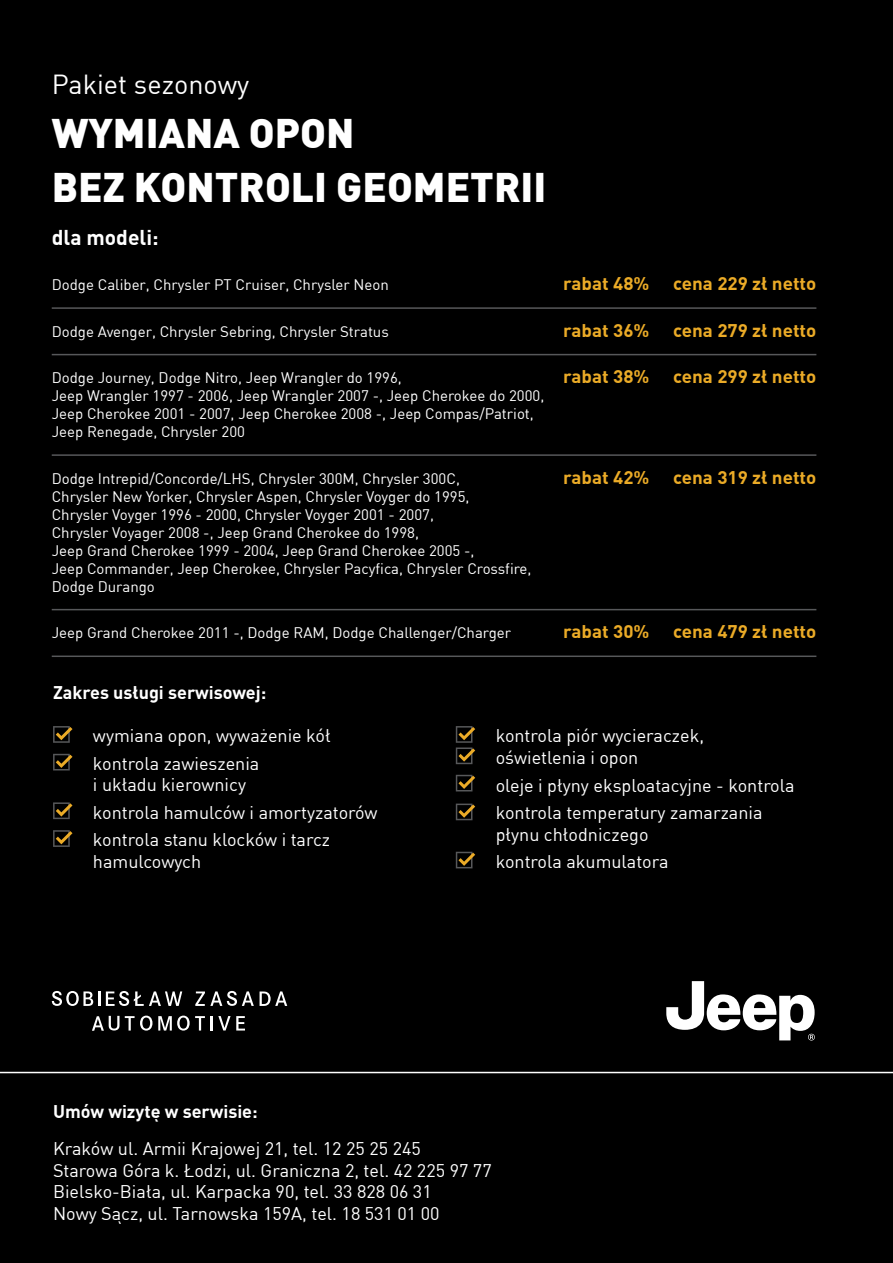
<style>
.page{position:relative;width:893px;height:1263px;background:#000}
.page>*{position:absolute;margin:0;border:0;box-sizing:border-box;transform-origin:0 0}
.t1{font:900 40.5px/54px "DINCE";color:#fff}
.t2{font:27px "DINCE";color:#fff}
.t3{font:700 21px "DINCE";color:#fff}
.t4{font:18px/27.6px "DINCE";color:#fff}
.t5{font:700 18px "DINCE";color:#ebab27;scale:1.04 1}
.t6{font:700 18px "DINCE";color:#fff}
.t7{font:15px/18px "DINCE";color:#fff}
</style>
<div class="page">
<hr style="left:52px;top:454px;width:764px;height:2px;background:#57585a">
<hr style="left:52px;top:609px;width:764px;height:1px;background:#57585a">
<hr style="left:52px;top:655px;width:764px;height:2px;background:#57585a">
<hr style="left:52px;top:307px;width:764px;height:2px;background:#57585a">
<hr style="left:52px;top:354px;width:764px;height:1px;background:#57585a">
<svg style="left:53px;top:726px;width:19px;height:17px"></svg>
<svg style="left:53px;top:754px;width:19px;height:16px"></svg>
<svg style="left:53px;top:802px;width:19px;height:17px"></svg>
<svg style="left:53px;top:830px;width:19px;height:17px"></svg>
<svg style="left:456px;top:726px;width:19px;height:38px"></svg>
<svg style="left:456px;top:775px;width:19px;height:16px"></svg>
<svg style="left:456px;top:803px;width:19px;height:17px"></svg>
<svg style="left:456px;top:852px;width:19px;height:16px"></svg>
<svg style="left:666px;top:981px;width:149px;height:59px"></svg>
<svg style="left:106px;top:991px;width:76px;height:15px"></svg>
<svg style="left:52px;top:991px;width:48px;height:15px"></svg>
<svg style="left:195px;top:991px;width:59px;height:15px"></svg>
<svg style="left:260px;top:991px;width:27px;height:15px"></svg>
<svg style="left:92px;top:1016px;width:60px;height:15px"></svg>
<svg style="left:158px;top:1015px;width:47px;height:15px"></svg>
<svg style="left:211px;top:1016px;width:34px;height:14px"></svg>
<hr style="left:0;top:1072px;width:893px;height:1px;background:#fff">
<h2 class="t2" style="left:52px;top:67px;width:199px">Pakiet sezonowy</h2>
<h1 class="t1" style="left:52px;top:104px;width:496px">WYMIANA OPON<br>BEZ KONTROLI GEOMETRII</h1>
<h3 class="t3" style="left:52px;top:224px;width:108px">dla modeli:</h3>
<p class="t7" style="left:52px;top:275px;width:339px">Dodge Caliber, Chrysler PT Cruiser, Chrysler Neon</p>
<p class="t7" style="left:52px;top:322px;width:339px">Dodge Avenger, Chrysler Sebring, Chrysler Stratus</p>
<p class="t7" style="left:52px;top:368px;width:494px">Dodge Journey, Dodge Nitro, Jeep Wrangler do 1996,<br>Jeep Wrangler 1997 - 2006, Jeep Wrangler 2007 -, Jeep Cherokee do 2000, Jeep Cherokee 2001 - 2007, Jeep Cherokee 2008 -, Jeep Compas/Patriot, Jeep Renegade, Chrysler 200</p>
<p class="t7" style="left:52px;top:469px;width:481px">Dodge Intrepid/Concorde/LHS, Chrysler 300M, Chrysler 300C,<br>Chrysler New Yorker, Chrysler Aspen, Chrysler Voyger do 1995,<br>Chrysler Voyger 1996 - 2000, Chrysler Voyger 2001 - 2007,<br>Chrysler Voyager 2008 -, Jeep Grand Cherokee do 1998,<br>Jeep Grand Cherokee 1999 - 2004, Jeep Grand Cherokee 2005 -,<br>Jeep Commander, Jeep Cherokee, Chrysler Pacyfica, Chrysler Crossfire, Dodge Durango</p>
<p class="t7" style="left:52px;top:623px;width:461px">Jeep Grand Cherokee 2011 -, Dodge RAM, Dodge Challenger/Charger</p>
<p class="t5" style="left:563px;top:272px;width:84px">rabat 48%</p>
<p class="t5" style="left:563px;top:318px;width:84px">rabat 36%</p>
<p class="t5" style="left:563px;top:365px;width:84px">rabat 38%</p>
<p class="t5" style="left:563px;top:465px;width:84px">rabat 42%</p>
<p class="t5" style="left:563px;top:620px;width:84px">rabat 30%</p>
<p class="t5" style="left:673px;top:272px;width:139px">cena 229 zł netto</p>
<p class="t5" style="left:673px;top:318px;width:139px">cena 279 zł netto</p>
<p class="t5" style="left:673px;top:365px;width:139px">cena 299 zł netto</p>
<p class="t5" style="left:673px;top:465px;width:139px">cena 319 zł netto</p>
<p class="t5" style="left:673px;top:620px;width:139px">cena 479 zł netto</p>
<p class="t6" style="left:53px;top:680px;width:215px">Zakres usługi serwisowej:</p>
<p class="t4" style="left:93px;top:721px;width:239px">wymiana opon, wyważenie kół kontrola zawieszenia</p>
<p class="t4" style="left:93px;top:770px;width:286px">i układu kierownicy<br>kontrola hamulców i amortyzatorów kontrola stanu klocków i tarcz</p>
<p class="t4" style="left:93px;top:847px;width:110px">hamulcowych</p>
<p class="t4" style="left:496px;top:725px;width:210px;line-height:21.6px">kontrola piór wycieraczek, oświetlenia i opon</p>
<p class="t4" style="left:496px;top:771px;width:300px">oleje i płyny eksploatacyjne - kontrola kontrola temperatury zamarzania</p>
<p class="t4" style="left:496px;top:820px;width:174px">płynu chłodniczego kontrola akumulatora</p>
<p class="t6" style="left:53px;top:1100px;width:206px">Umów wizytę w serwisie:</p>
<p class="t4" style="left:53px;top:1137px;width:440px;line-height:21.6px">Kraków ul. Armii Krajowej 21, tel. 12 25 25 245<br>Starowa Góra k. Łodzi, ul. Graniczna 2, tel. 42 225 97 77<br>Bielsko-Biała, ul. Karpacka 90, tel. 33 828 06 31<br>Nowy Sącz, ul. Tarnowska 159A, tel. 18 531 01 00</p>
</div>
